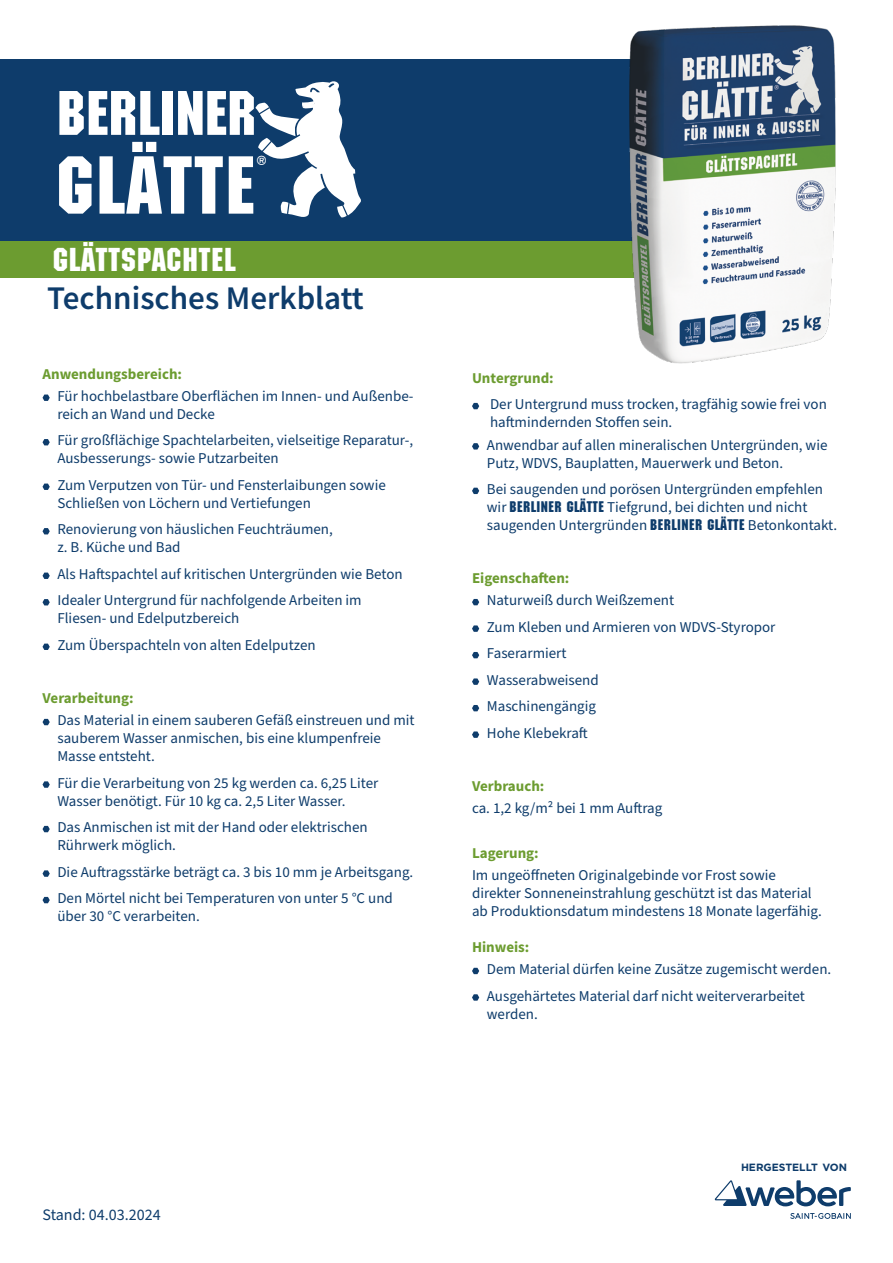
<style>
.page{position:relative;width:893px;height:1263px;background:#fff}
.page>*{position:absolute;margin:0;border:0;box-sizing:border-box;transform-origin:0 0}
.t1{font:79.95px "Machine Std";letter-spacing:.03em;color:#fff}
.t2{font:61.2px "Machine Std";color:#fff}
.t3{font:600 33px "Source Sans Pro";color:#0e3c6b}
.t4{font:32.25px "Machine Std";letter-spacing:.03em;color:#fff}
.t5{font:16.05px "Source Sans Pro";color:#0e3c6b}
.t6{font:15px/18px "Source Sans Pro";color:#0e3c6b}
.t7{font:700 15px "Source Sans Pro";color:#6c9c30}
.t8{font:13.05px "Machine Std";color:#fff}
.t9{font:700 10.5px "Gotham";color:#0e3c6b}
.s1{font-family:"Machine Std"}
</style>
<div class="page">
<div style="left:0;top:59px;width:829px;height:190px;background:#0e3c6b"></div>
<svg style="left:255px;top:81px;width:106px;height:137px"></svg>
<svg style="left:43px;top:394px;width:7px;height:7px"></svg>
<svg style="left:43px;top:439px;width:7px;height:6px"></svg>
<svg style="left:43px;top:484px;width:7px;height:6px"></svg>
<svg style="left:43px;top:528px;width:7px;height:6px"></svg>
<svg style="left:43px;top:573px;width:7px;height:6px"></svg>
<svg style="left:43px;top:599px;width:7px;height:6px"></svg>
<svg style="left:43px;top:644px;width:7px;height:6px"></svg>
<svg style="left:43px;top:719px;width:7px;height:6px"></svg>
<svg style="left:43px;top:781px;width:7px;height:7px"></svg>
<svg style="left:43px;top:826px;width:7px;height:6px"></svg>
<svg style="left:43px;top:870px;width:7px;height:7px"></svg>
<svg style="left:43px;top:897px;width:7px;height:6px"></svg>
<svg style="left:472px;top:403px;width:7px;height:6px"></svg>
<svg style="left:472px;top:443px;width:7px;height:6px"></svg>
<svg style="left:472px;top:488px;width:7px;height:6px"></svg>
<svg style="left:472px;top:599px;width:7px;height:6px"></svg>
<svg style="left:472px;top:625px;width:7px;height:7px"></svg>
<svg style="left:472px;top:652px;width:7px;height:6px"></svg>
<svg style="left:472px;top:678px;width:7px;height:7px"></svg>
<svg style="left:472px;top:705px;width:7px;height:6px"></svg>
<svg style="left:472px;top:731px;width:7px;height:7px"></svg>
<svg style="left:472px;top:968px;width:7px;height:6px"></svg>
<svg style="left:472px;top:994px;width:7px;height:7px"></svg>
<svg style="left:790px;top:1213px;width:61px;height:6px"></svg>
<svg style="left:714px;top:1180px;width:137px;height:26px"></svg>
<div style="left:0;top:241px;width:653px;height:37px;background:#6c9c30"></div>
<img style="left:629px;top:25px;width:207px;height:339px">
<h2 class="t2" style="left:57px;top:78px;width:201px">BERLINER</h2>
<h1 class="t1" style="left:57px;top:139px;width:199px">GLÄTTE</h1>
<p class="t8" style="left:257px;top:153px;width:11px">®</p>
<h3 class="t4" style="left:53px;top:241px;width:184px">GLÄTTSPACHTEL</h3>
<h3 class="t3" style="left:47px;top:276px;width:318px">Technisches Merkblatt</h3>
<p class="t7" style="left:43px;top:363px;width:141px">Anwendungsbereich:</p>
<p class="t6" style="left:57px;top:387px;width:358px">Für hochbelastbare Oberflächen im Innen- und Außenbe&shy;reich an Wand und Decke</p>
<p class="t6" style="left:57px;top:432px;width:357px">Für großflächige Spachtelarbeiten, vielseitige Reparatur-,<br>Ausbesserungs- sowie Putzarbeiten</p>
<p class="t6" style="left:57px;top:476px;width:330px">Zum Verputzen von Tür- und Fensterlaibungen sowie<br>Schließen von Löchern und Vertiefungen</p>
<p class="t6" style="left:57px;top:521px;width:277px">Renovierung von häuslichen Feuchträumen, z. B. Küche und Bad</p>
<p class="t6" style="left:57px;top:561px;width:347px;line-height:26.5px">Als Haftspachtel auf kritischen Untergründen wie Beton<br>Idealer Untergrund für nachfolgende Arbeiten im</p>
<p class="t6" style="left:57px;top:606px;width:260px;line-height:26.5px">Fliesen- und Edelputzbereich<br>Zum Überspachteln von alten Edelputzen</p>
<p class="t7" style="left:43px;top:688px;width:93px">Verarbeitung:</p>
<p class="t6" style="left:57px;top:712px;width:359px">Das Material in einem sauberen Gefäß einstreuen und mit sauberem Wasser anmischen, bis eine klumpenfreie<br>Masse entsteht.</p>
<p class="t6" style="left:57px;top:774px;width:322px">Für die Verarbeitung von 25 kg werden ca. 6,25 Liter<br>Wasser benötigt. Für 10 kg ca. 2,5 Liter Wasser.</p>
<p class="t6" style="left:57px;top:819px;width:312px">Das Anmischen ist mit der Hand oder elektrischen<br>Rührwerk möglich.</p>
<p class="t6" style="left:57px;top:859px;width:357px;line-height:26.5px">Die Auftragsstärke beträgt ca. 3 bis 10 mm je Arbeitsgang.<br>Den Mörtel nicht bei Temperaturen von unter 5 °C und</p>
<p class="t6" style="left:57px;top:908px;width:144px">über 30 °C verarbeiten.</p>
<p class="t7" style="left:472px;top:368px;width:83px">Untergrund:</p>
<p class="t6" style="left:490px;top:396px;width:338px">Der Untergrund muss trocken, tragfähig sowie frei von haftmindernden Stoffen sein.</p>
<p class="t6" style="left:487px;top:436px;width:342px">Anwendbar auf allen mineralischen Untergründen, wie<br>Putz, WDVS, Bauplatten, Mauerwerk und Beton.</p>
<p class="t6" style="left:487px;top:480px;width:352px">Bei saugenden und porösen Untergründen empfehlen wir <span class="s1">BERLINER GLÄTTE</span> Tiefgrund, bei dichten und nicht saugenden Untergründen <span class="s1">BERLINER GLÄTTE</span> Betonkontakt.</p>
<p class="t7" style="left:472px;top:568px;width:99px">Eigenschaften:</p>
<p class="t6" style="left:487px;top:587px;width:290px;line-height:26.5px">Naturweiß durch Weißzement<br>Zum Kleben und Armieren von WDVS-Styropor<br>Faserarmiert<br>Wasserabweisend<br>Maschinengängig<br>Hohe Klebekraft</p>
<p class="t7" style="left:472px;top:776px;width:74px">Verbrauch:</p>
<p class="t6" style="left:472px;top:800px;width:192px">ca. 1,2 kg/m² bei 1 mm Auftrag</p>
<p class="t7" style="left:472px;top:842px;width:68px">Lagerung:</p>
<p class="t6" style="left:472px;top:866px;width:351px">Im ungeöffneten Originalgebinde vor Frost sowie direkter Sonneneinstrahlung geschützt ist das Material ab Produktionsdatum mindestens 18 Monate lagerfähig.</p>
<p class="t7" style="left:472px;top:937px;width:59px">Hinweis:</p>
<p class="t6" style="left:487px;top:956px;width:346px;line-height:26.5px">Dem Material dürfen keine Zusätze zugemischt werden.<br>Ausgehärtetes Material darf nicht weiterverarbeitet</p>
<p class="t6" style="left:487px;top:1005px;width:52px">werden.</p>
<p class="t5" style="left:43px;top:1204px;width:120px">Stand: 04.03.2024</p>
<p class="t9" style="left:741px;top:1160px;width:108px">HERGESTELLT VON</p>
</div>
